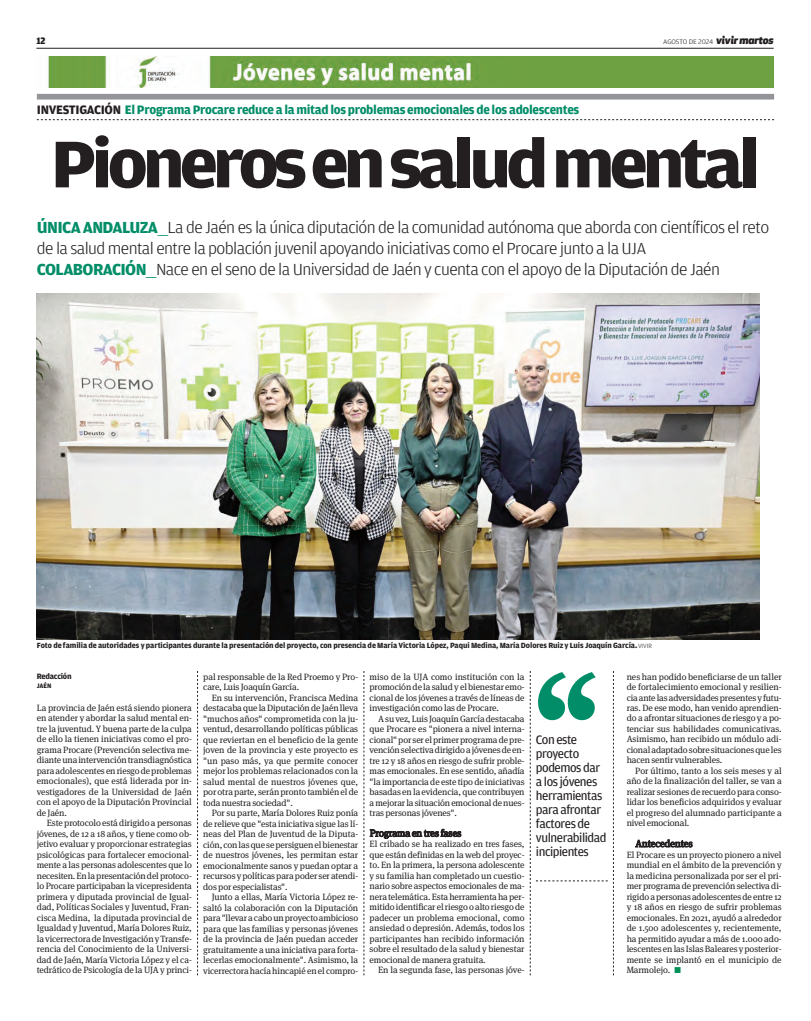
<style>
.page{position:relative;width:811px;height:1021px;background:#fff}
.page>*{position:absolute;margin:0;border:0;box-sizing:border-box;transform-origin:0 0}
.t1{font:180px "Meta Serif OT";color:#008d68}
.t2{font:700 70px "Amplitude";letter-spacing:-.075em;color:#231f20;scale:1.1 1}
.t3{font:300 17px/20.8px "Amplitude";letter-spacing:-.035em;color:#231f20;scale:1.05 1}
.t4{font:13px/14px "Amplitude";letter-spacing:-.035em;color:#231f20}
.t5{font:700 13px "Amplitude";letter-spacing:-.025em;color:#008d68}
.t6{font:10px "Meta Serif OT";letter-spacing:-.015em;color:#231f20}
.t7{font:900 10px "Amplitude";color:#231f20}
.t8{font:9.1px/10.5px "Meta Serif OT";letter-spacing:-.01em;color:#231f20;text-align:justify}
.t9{font:700 8.2px "Amplitude";letter-spacing:-.025em;color:#231f20}
.t10{font:700 8px "Amplitude";letter-spacing:-.01em;color:#231f20}
.t11{font:300 7px "Amplitude";letter-spacing:-.01em;color:#231f20;scale:1.1 1}
.t12{font:700 6.8px "Amplitude";color:#231f20}
.s1{font-family:"Apex New";font-weight:800;font-style:italic;font-size:11px}
.s2{color:#231f20}
.s3{font-weight:700;color:#008d68}
.s4{color:#008d68}
.s5{font-weight:300;font-size:6.5px}
.s6{color:#019156}
</style>
<div class="page">
<img style="left:37px;top:293px;width:722px;height:346px">
<svg style="left:197px;top:671px;width:1px;height:304px"></svg>
<svg style="left:364px;top:671px;width:1px;height:304px"></svg>
<div style="left:37px;top:94px;width:737px;height:5px;background:#939598"></div>
<svg style="left:37px;top:119px;width:737px;height:1px"></svg>
<svg style="left:530px;top:671px;width:84px;height:304px"></svg>
<hr style="left:36px;top:48px;width:737px;height:1px;background:#231f20">
<img style="left:48px;top:57px;width:725px;height:31px">
<p class="t7" style="left:36px;top:35px;width:11px">12</p>
<p class="t11" style="left:663px;top:38px;width:102px">AGOSTO DE 2024 <span class="s1">vivir martos</span></p>
<h3 class="t5" style="left:37px;top:102px;width:544px"><span class="s2">INVESTIGACIÓN</span> El Programa Procare reduce a la mitad los problemas emocionales de los adolescentes</h3>
<h2 class="t2" style="left:51px;top:122px;width:647px">Pioneros en salud mental</h2>
<p class="t3" style="left:37px;top:217px;width:699px"><span class="s3">ÚNICA ANDALUZA</span><span class="s4">___</span>La de Jaén es la única diputación de la comunidad autónoma que aborda con científicos el reto de la salud mental entre la población juvenil apoyando iniciativas como el Procare junto a la UJA<br><span class="s3">COLABORACIÓN</span><span class="s4">___</span>Nace en el seno de la Universidad de Jaén y cuenta con el apoyo de la Diputación de Jaén</p>
<p class="t10" style="left:37px;top:640px;width:616px">Foto de familia de autoridades y participantes durante la presentación del proyecto, con presencia de María Victoria López, Paqui Medina, María Dolores Ruiz y Luis Joaquín García. <span class="s5">VIVIR</span></p>
<p class="t9" style="left:37px;top:671px;width:36px">Redacción</p>
<p class="t12" style="left:37px;top:681px;width:16px">JAÉN</p>
<p class="t8" style="left:37px;top:703px;width:156px">La provincia de Jaén está siendo pionera en atender y abordar la salud mental en&shy;tre la juventud. Y buena parte de la culpa de ello la tienen iniciativas como el pro&shy;grama Procare (Prevención selectiva me&shy;diante una intervención transdiagnóstica para adolescentes en riesgo de problemas emocionales), que está liderada por in&shy;vestigadores de la Universidad de Jaén con el apoyo de la Diputación Provincial de Jaén.</p>
<p class="t8" style="left:37px;top:818px;width:156px;text-indent:10px">Este protocolo está dirigido a personas jóvenes, de 12 a 18 años, y tiene como ob&shy;jetivo evaluar y proporcionar estrategias psicológicas para fortalecer emocional&shy;mente a las personas adolescentes que lo necesiten. En la presentación del protoco&shy;lo Procare participaban la vicepresidenta primera y diputada provincial de Igual&shy;dad, Políticas Sociales y Juventud, Fran&shy;cisca Medina, la diputada provincial de Igualdad y Juventud, María Dolores Ruiz, la vicerrectora de Investigación y Transfe&shy;rencia del Conocimiento de la Universi&shy;dad de Jaén, María Victoria López y el ca&shy;tedrático de Psicología de la UJA y princi-</p>
<p class="t8" style="left:203px;top:672px;width:156px">pal responsable de la Red Proemo y Pro&shy;care, Luis Joaquín García.</p>
<p class="t8" style="left:203px;top:693px;width:156px;text-indent:9px">En su intervención, Francisca Medina destacaba que la Diputación de Jaén lleva "muchos años" comprometida con la ju&shy;ventud, desarrollando políticas públicas que reviertan en el beneficio de la gente joven de la provincia y este proyecto es "un paso más, ya que permite conocer mejor los problemas relacionados con la salud mental de nuestros jóvenes que, por otra parte, serán pronto también el de toda nuestra sociedad".</p>
<p class="t8" style="left:203px;top:808px;width:156px;text-indent:8px">Por su parte, María Dolores Ruiz ponía de relieve que "esta iniciativa sigue las lí&shy;neas del Plan de Juventud de la Diputa&shy;ción, con las que se persiguen el bienestar de nuestros jóvenes, les permitan estar emocionalmente sanos y puedan optar a recursos y políticas para poder ser atendi&shy;dos por especialistas".</p>
<p class="t8" style="left:203px;top:892px;width:156px;text-indent:9px">Junto a ellas, María Victoria López re&shy;saltó la colaboración con la Diputación para "llevar a cabo un proyecto ambicioso para que las familias y personas jóvenes de la provincia de Jaén puedan acceder gratuitamente a una iniciativa para forta&shy;lecerlas emocionalmente". Asimismo, la vicerrectora hacía hincapié en el compro-</p>
<p class="t8" style="left:369px;top:672px;width:156px">miso de la UJA como institución con la promoción de la salud y el bienestar emo&shy;cional de los jóvenes a través de líneas de investigación como las de Procare.</p>
<p class="t8" style="left:369px;top:714px;width:156px;text-indent:8px">A su vez, Luis Joaquín García destacaba que Procare es "pionera a nivel interna&shy;cional" por ser el primer programa de pre&shy;vención selectiva dirigido a jóvenes de en&shy;tre 12 y 18 años en riesgo de sufrir proble&shy;mas emocionales. En ese sentido, añadía "la importancia de este tipo de iniciativas basadas en la evidencia, que contribuyen a mejorar la situación emocional de nues&shy;tras personas jóvenes".</p>
<p class="t6" style="left:370px;top:829px;width:93px">Programa en tres fases</p>
<p class="t8" style="left:369px;top:839px;width:156px">El cribado se ha realizado en tres fases, que están definidas en la web del proyec&shy;to. En la primera, la persona adolescente y su familia han completado un cuestio&shy;nario sobre aspectos emocionales de ma&shy;nera telemática. Esta herramienta ha per&shy;mitido identificar el riesgo o alto riesgo de padecer un problema emocional, como ansiedad o depresión. Además, todos los participantes han recibido información sobre el resultado de la salud y bienestar emocional de manera gratuita.</p>
<p class="t8" style="left:378px;top:965px;width:148px">En la segunda fase, las personas jóve-</p>
<h1 class="t1" style="left:527px;top:667px;width:79px">‘‘</h1>
<p class="t8" style="left:626px;top:671px;width:156px">nes han podido beneficiarse de un taller de fortalecimiento emocional y resilien&shy;cia ante las adversidades presentes y futu&shy;ras. De ese modo, han venido aprendien&shy;do a afrontar situaciones de riesgo y a po&shy;tenciar sus habilidades comunicativas.<br>Asimismo, han recibido un módulo adi&shy;cional adaptado sobre situaciones que les hacen sentir vulnerables.</p>
<p class="t8" style="left:626px;top:766px;width:156px;text-indent:8px">Por último, tanto a los seis meses y al año de la finalización del taller, se van a realizar sesiones de recuerdo para conso&shy;lidar los beneficios adquiridos y evaluar el progreso del alumnado participante a nivel emocional.</p>
<p class="t6" style="left:635px;top:839px;width:59px">Antecedentes</p>
<p class="t8" style="left:626px;top:850px;width:156px">El Procare es un proyecto pionero a nivel mundial en el ámbito de la prevención y la medicina personalizada por ser el pri&shy;mer programa de prevención selectiva di&shy;rigido a personas adolescentes de entre 12 y 18 años en riesgo de sufrir problemas emocionales. En 2021, ayudó a alrededor de 1.500 adolescentes y, recientemente, ha permitido ayudar a más de 1.000 ado&shy;lescentes en las Islas Baleares y posterior&shy;mente se implantó en el municipio de Marmolejo. <span class="s6">■</span></p>
<h3 class="t4" style="left:536px;top:733px;width:72px">Con este proyecto podemos dar a los jóvenes herramientas para afrontar factores de vulnerabilidad incipientes</h3>
</div>
